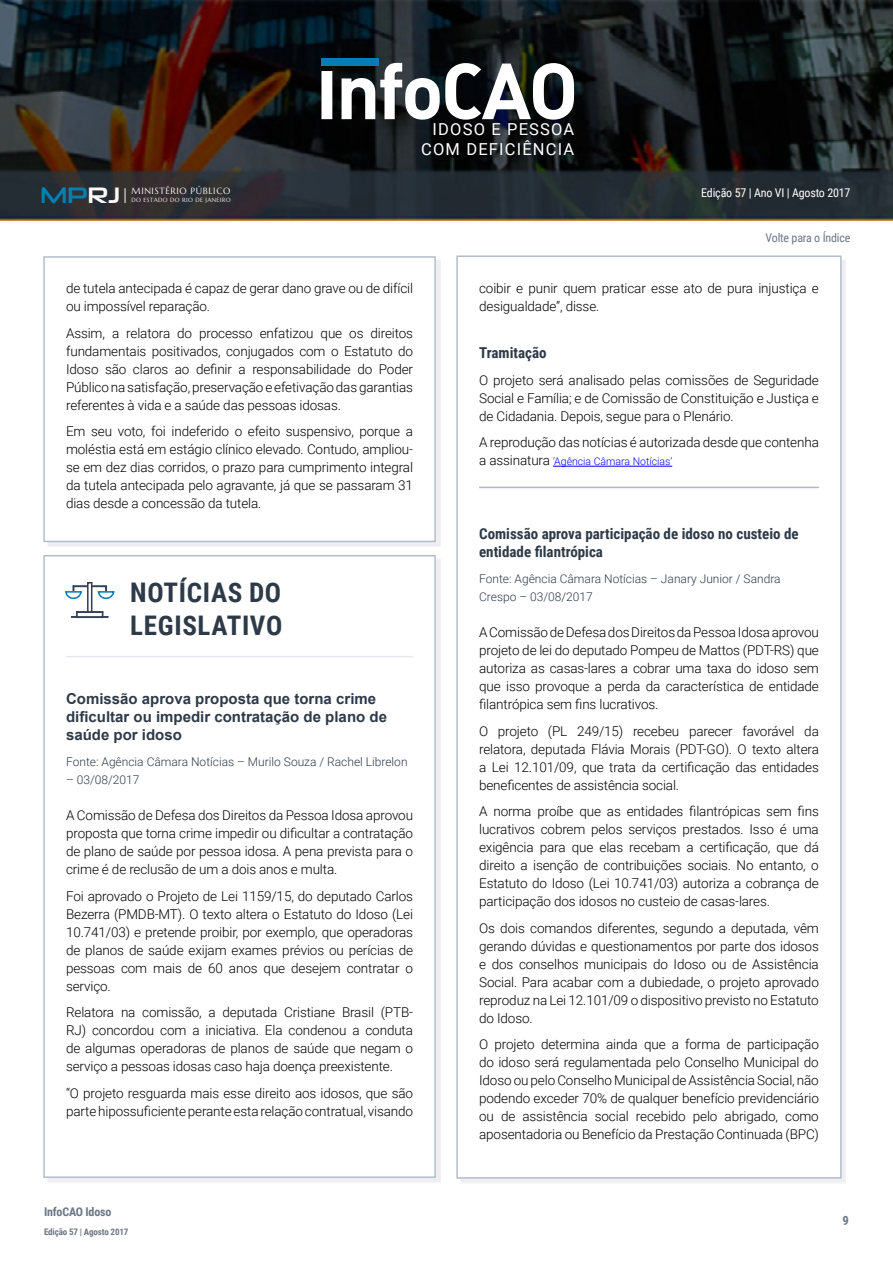
<style>
.page{position:relative;width:893px;height:1263px;background:#fff}
.page>*{position:absolute;margin:0;border:0;box-sizing:border-box;transform-origin:0 0}
.t1{font:700 27px/32.4px "Roboto Condensed";letter-spacing:.025em;color:#2e3a48}
.t2{font:22.5px "Neuropolitical Rg";color:#057fb2}
.t3{font:16.5px/19.8px "Roboto";letter-spacing:.07em;color:#fff;text-align:right}
.t4{font:700 15px/18px "Arial";color:#2e3a48}
.t5{font:700 15px/18px "Roboto Condensed";color:#2e3a48}
.t6{font:300 13.5px/18px "Roboto";letter-spacing:-.01em;color:#000;text-align:justify}
.t7{font:700 12.75px "Roboto Condensed";color:#6d7786}
.t8{font:300 12px/18px "Roboto";color:#2e3a48}
.t9{font:12px "Roboto Condensed";letter-spacing:-.015em;color:#fff}
.t10{font:12px "Roboto Condensed";letter-spacing:-.015em;color:#6d7786}
.t11{font:700 12px "Roboto Condensed";letter-spacing:-.015em;color:#6d7786}
.t12{font:300 10.5px "Roboto";color:#00f}
.t13{font:700 9px "Roboto Condensed";letter-spacing:-.015em;color:#6d7786}
.t14{font:9px "Marcellus SC";letter-spacing:.07em;color:#f2f2f2}
.t15{font:6px "Marcellus SC";letter-spacing:.06em;color:#f2f2f2}
.s1{color:#fafafa}
.s2{font-size:13.5px;color:#000}
</style>
<div class="page">
<img style="left:0;top:0;width:893px;height:220px">
<div style="left:321px;top:59px;width:58px;height:7px;background:#067eb2"></div>
<svg style="left:125px;top:188px;width:1px;height:15px"></svg>
<svg style="left:321px;top:63px;width:253px;height:57px"></svg>
<div style="left:48px;top:260px;width:393px;height:287px;background:#eeeef3"></div>
<div style="left:44px;top:257px;width:391px;height:284px;background:#fff"></div>
<div style="left:43px;top:256px;width:393px;height:286px;border:2px solid #b3bdca"></div>
<hr style="left:479px;top:487px;width:340px;height:1px;background:#afb7c7">
<hr style="left:553px;top:466px;width:119px;height:1px;background:#00f">
<div style="left:456px;top:255px;width:386px;height:924px;border:2px solid #b3bdca"></div>
<div style="left:48px;top:559px;width:393px;height:624px;background:#eeeef3"></div>
<div style="left:44px;top:556px;width:391px;height:621px;background:#fff"></div>
<hr style="left:66px;top:656px;width:347px;height:1px;background:#e7e8ee">
<div style="left:43px;top:555px;width:393px;height:623px;border:2px solid #b3bdca"></div>
<svg style="left:65px;top:582px;width:49px;height:36px"></svg>
<h2 class="t2" style="left:40px;top:181px;width:81px">MP<span class="s1">RJ</span></h2>
<p class="t14" style="left:132px;top:185px;width:100px">MINISTÉRIO PÚBLICO</p>
<p class="t15" style="left:132px;top:196px;width:100px">DO ESTADO DO RIO DE JANEIRO</p>
<p class="t3" style="left:421px;top:119px;width:155px">IDOSO E PESSOA<br>COM DEFICIÊNCIA</p>
<p class="t9" style="left:701px;top:184px;width:151px">Edição 57 | Ano VI | Agosto 2017</p>
<p class="t10" style="left:765px;top:230px;width:86px">Volte para o Índice</p>
<p class="t6" style="left:66px;top:279px;width:349px">de tutela antecipada é capaz de gerar dano grave ou de difícil ou impossível reparação.</p>
<p class="t6" style="left:66px;top:324px;width:349px">Assim, a relatora do processo enfatizou que os direitos fundamentais positivados, conjugados com o Estatuto do Idoso são claros ao definir a responsabilidade do Poder Público na satisfação, preservação e efetivação das garantias referentes à vida e a saúde das pessoas idosas.</p>
<p class="t6" style="left:66px;top:422px;width:349px">Em seu voto, foi indeferido o efeito suspensivo, porque a moléstia está em estágio clínico elevado. Contudo, ampliou&shy;se em dez dias corridos, o prazo para cumprimento integral da tutela antecipada pelo agravante, já que se passaram 31 dias desde a concessão da tutela.</p>
<h1 class="t1" style="left:130px;top:575px;width:154px">NOTÍCIAS DO<br>LEGISLATIVO</h1>
<p class="t4" style="left:66px;top:690px;width:322px">Comissão aprova proposta que torna crime dificultar ou impedir contratação de plano de saúde por idoso</p>
<p class="t8" style="left:66px;top:752px;width:343px">Fonte: Agência Câmara Notícias – Murilo Souza / Rachel Librelon</p>
<p class="t8" style="left:66px;top:770px;width:75px">– 03/08/2017</p>
<p class="t6" style="left:66px;top:806px;width:349px">A Comissão de Defesa dos Direitos da Pessoa Idosa aprovou proposta que torna crime impedir ou dificultar a contratação de plano de saúde por pessoa idosa. A pena prevista para o crime é de reclusão de um a dois anos e multa.</p>
<p class="t6" style="left:66px;top:886px;width:349px">Foi aprovado o Projeto de Lei 1159/15, do deputado Carlos Bezerra (PMDB-MT). O texto altera o Estatuto do Idoso (Lei 10.741/03) e pretende proibir, por exemplo, que operadoras de planos de saúde exijam exames prévios ou perícias de pessoas com mais de 60 anos que desejem contratar o serviço.</p>
<p class="t6" style="left:66px;top:1003px;width:349px">Relatora na comissão, a deputada Cristiane Brasil (PTB-RJ) concordou com a iniciativa. Ela condenou a conduta de algumas operadoras de planos de saúde que negam o serviço a pessoas idosas caso haja doença preexistente.</p>
<p class="t6" style="left:66px;top:1083px;width:348px">“O projeto resguarda mais esse direito aos idosos, que são parte hipossuficiente perante esta relação contratual, visando</p>
<p class="t6" style="left:479px;top:278px;width:341px">coibir e punir quem praticar esse ato de pura injustiça e desigualdade”, disse.</p>
<p class="t5" style="left:479px;top:343px;width:69px">Tramitação</p>
<p class="t6" style="left:479px;top:371px;width:341px">O projeto será analisado pelas comissões de Seguridade Social e Família; e de Comissão de Constituição e Justiça e de Cidadania. Depois, segue para o Plenário.</p>
<p class="t6" style="left:479px;top:433px;width:341px">A reprodução das notícias é autorizada desde que contenha</p>
<p class="t12" style="left:479px;top:454px;width:195px"><span class="s2">a assinatura</span> ‘Agência Câmara Notícias’</p>
<p class="t5" style="left:479px;top:524px;width:321px">Comissão aprova participação de idoso no custeio de entidade filantrópica</p>
<p class="t8" style="left:479px;top:569px;width:303px">Fonte: Agência Câmara Notícias – Janary Junior / Sandra<br>Crespo – 03/08/2017</p>
<p class="t6" style="left:479px;top:623px;width:341px">A Comissão de Defesa dos Direitos da Pessoa Idosa aprovou projeto de lei do deputado Pompeu de Mattos (PDT-RS) que autoriza as casas-lares a cobrar uma taxa do idoso sem que isso provoque a perda da característica de entidade filantrópica sem fins lucrativos.</p>
<p class="t6" style="left:479px;top:721px;width:341px">O projeto (PL 249/15) recebeu parecer favorável da relatora, deputada Flávia Morais (PDT-GO). O texto altera a Lei 12.101/09, que trata da certificação das entidades beneficentes de assistência social.</p>
<p class="t6" style="left:479px;top:802px;width:341px">A norma proíbe que as entidades filantrópicas sem fins lucrativos cobrem pelos serviços prestados. Isso é uma exigência para que elas recebam a certificação, que dá direito a isenção de contribuições sociais. No entanto, o Estatuto do Idoso (Lei 10.741/03) autoriza a cobrança de participação dos idosos no custeio de casas-lares.</p>
<p class="t6" style="left:479px;top:918px;width:341px">Os dois comandos diferentes, segundo a deputada, vêm gerando dúvidas e questionamentos por parte dos idosos e dos conselhos municipais do Idoso ou de Assistência Social. Para acabar com a dubiedade, o projeto aprovado reproduz na Lei 12.101/09 o dispositivo previsto no Estatuto do Idoso.</p>
<p class="t6" style="left:479px;top:1035px;width:341px">O projeto determina ainda que a forma de participação do idoso será regulamentada pelo Conselho Municipal do Idoso ou pelo Conselho Municipal de Assistência Social, não podendo exceder 70% de qualquer benefício previdenciário ou de assistência social recebido pelo abrigado, como aposentadoria ou Benefício da Prestação Continuada (BPC)</p>
<p class="t11" style="left:44px;top:1204px;width:69px">InfoCAO Idoso</p>
<p class="t13" style="left:44px;top:1225px;width:86px">Edição 57 | Agosto 2017</p>
<p class="t7" style="left:842px;top:1211px;width:8px">9</p>
</div>
